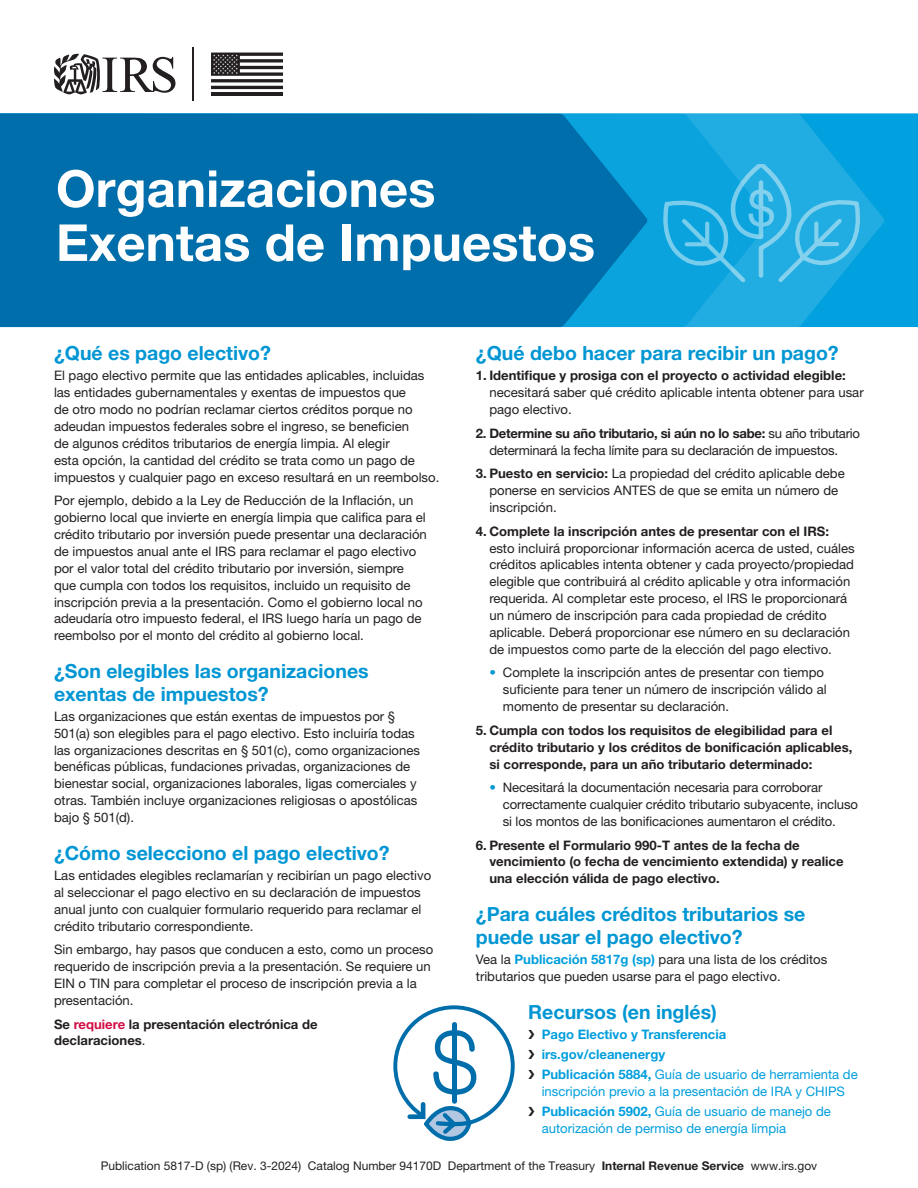
<style>
.page{position:relative;width:918px;height:1188px;background:#fff}
.page>*{position:absolute;margin:0;border:0;box-sizing:border-box;transform-origin:0 0}
.t1{font:700 51px/54px "Helvetica Neue LT Std";color:#fff}
.t2{font:700 19.5px/22.5px "Helvetica Neue LT Std";color:#0096d3}
.t3{font:13.2px/17px "Helvetica Neue LT Std";color:#231f20}
.t4{font:700 13.2px/17px "Helvetica Neue LT Std";color:#231f20}
.t5{font:13.2px/17px "Helvetica Neue LT Std";color:#009edd;text-align:center}
.t6{font:700 13.2px "Helvetica Neue LT Std";color:#009edd}
.t7{font:12px "Helvetica Neue LT Std";color:#231f20}
.s1{color:#d20d44}
.s2{font-weight:400}
.s3{font-weight:700}
.s4{color:#0096d3}
.s5{font-weight:700;color:#009edd}
.s6{color:#231f20}
</style>
<div class="page">
<hr style="left:193px;top:47px;width:1px;height:54px;background:#231f20">
<hr style="left:211px;top:92px;width:72px;height:4px;background:#231f20">
<hr style="left:211px;top:86px;width:72px;height:3px;background:#231f20">
<hr style="left:211px;top:79px;width:72px;height:3px;background:#231f20">
<svg style="left:211px;top:53px;width:72px;height:23px"></svg>
<svg style="left:54px;top:54px;width:122px;height:40px"></svg>
<div style="left:885px;top:113px;width:33px;height:214px;background:#00a1de"></div>
<svg style="left:770px;top:113px;width:115px;height:214px;background:#0ea6df"></svg>
<svg style="left:648px;top:113px;width:122px;height:214px;background:#17a8e0"></svg>
<div style="left:0;top:113px;width:648px;height:214px;background:#006eab"></div>
<svg style="left:643px;top:164px;width:237px;height:121px;background:#24ade1"></svg>
<svg style="left:393px;top:1005px;width:122px;height:136px"></svg>
<div style="left:452px;top:1022px;width:5px;height:82px;background:#006eab;border-radius:3px"></div>
<h1 class="t1" style="left:56px;top:161px;width:541px">Organizaciones<br>Exentas de Impuestos</h1>
<h2 class="t2" style="left:54px;top:342px;width:219px">¿Qué es pago electivo?</h2>
<p class="t3" style="left:54px;top:367px;width:387px">El pago electivo permite que las entidades aplicables, incluidas las entidades gubernamentales y exentas de impuestos que<br>de otro modo no podrían reclamar ciertos créditos porque no adeudan impuestos federales sobre el ingreso, se beneficien<br>de algunos créditos tributarios de energía limpia. Al elegir<br>esta opción, la cantidad del crédito se trata como un pago de impuestos y cualquier pago en exceso resultará en un reembolso.</p>
<p class="t3" style="left:54px;top:492px;width:374px">Por ejemplo, debido a la Ley de Reducción de la Inflación, un gobierno local que invierte en energía limpia que califica para el crédito tributario por inversión puede presentar una declaración de impuestos anual ante el IRS para reclamar el pago electivo por el valor total del crédito tributario por inversión, siempre que cumpla con todos los requisitos, incluido un requisito de inscripción previa a la presentación. Como el gobierno local no adeudaría otro impuesto federal, el IRS luego haría un pago de reembolso por el monto del crédito al gobierno local.</p>
<h2 class="t2" style="left:54px;top:660px;width:316px">¿Son elegibles las organizaciones exentas de impuestos?</h2>
<p class="t3" style="left:54px;top:707px;width:368px">Las organizaciones que están exentas de impuestos por § 501(a) son elegibles para el pago electivo. Esto incluiría todas las organizaciones descritas en § 501(c), como organizaciones benéficas públicas, fundaciones privadas, organizaciones de bienestar social, organizaciones laborales, ligas comerciales y otras. También incluye organizaciones religiosas o apostólicas bajo § 501(d).</p>
<h2 class="t2" style="left:54px;top:841px;width:337px">¿Cómo selecciono el pago electivo?</h2>
<p class="t3" style="left:54px;top:867px;width:379px">Las entidades elegibles reclamarían y recibirían un pago electivo al seleccionar el pago electivo en su declaración de impuestos anual junto con cualquier formulario requerido para reclamar el crédito tributario correspondiente.</p>
<p class="t3" style="left:54px;top:941px;width:381px">Sin embargo, hay pasos que conducen a esto, como un proceso requerido de inscripción previa a la presentación. Se requiere un EIN o TIN para completar el proceso de inscripción previa a la presentación.</p>
<p class="t4" style="left:54px;top:1015px;width:265px">Se <span class="s1">requiere</span> la presentación electrónica de</p>
<p class="t4" style="left:54px;top:1032px;width:93px">declaraciones<span class="s2">.</span></p>
<h2 class="t2" style="left:476px;top:342px;width:364px">¿Qué debo hacer para recibir un pago?</h2>
<p class="t3" style="left:489px;top:367px;width:376px;text-indent:-14px"><span class="s3">1. Identifique y prosiga con el proyecto o actividad elegible: </span>necesitará saber qué crédito aplicable intenta obtener para usar pago electivo.</p>
<p class="t3" style="left:489px;top:424px;width:372px;text-indent:-14px"><span class="s3">2. Determine su año tributario, si aún no lo sabe:</span> su año tributario determinará la fecha límite para su declaración de impuestos.</p>
<p class="t3" style="left:489px;top:465px;width:357px;text-indent:-14px"><span class="s3">3. Puesto en servicio:</span> La propiedad del crédito aplicable debe ponerse en servicios ANTES de que se emita un número de inscripción.</p>
<p class="t3" style="left:489px;top:522px;width:367px;text-indent:-14px"><span class="s3">4. Complete la inscripción antes de presentar con el IRS: </span>esto incluirá proporcionar información acerca de usted, cuáles créditos aplicables intenta obtener y cada proyecto/propiedad elegible que contribuirá al crédito aplicable y otra información requerida. Al completar este proceso, el IRS le proporcionará un número de inscripción para cada propiedad de crédito aplicable. Deberá proporcionar ese número en su declaración de impuestos como parte de la elección del pago electivo.</p>
<p class="t3" style="left:503px;top:664px;width:325px;text-indent:-14px"><span class="s4">•</span> Complete la inscripción antes de presentar con tiempo suficiente para tener un número de inscripción válido al momento de presentar su declaración.</p>
<p class="t4" style="left:489px;top:721px;width:364px;text-indent:-14px">5. Cumpla con todos los requisitos de elegibilidad para el crédito tributario y los créditos de bonificación aplicables, si corresponde, para un año tributario determinado:</p>
<p class="t3" style="left:503px;top:779px;width:357px;text-indent:-14px"><span class="s4">•</span> Necesitará la documentación necesaria para corroborar correctamente cualquier crédito tributario subyacente, incluso si los montos de las bonificaciones aumentaron el crédito.</p>
<p class="t4" style="left:489px;top:836px;width:356px;text-indent:-14px">6. Presente el Formulario 990-T antes de la fecha de vencimiento (o fecha de vencimiento extendida) y realice una elección válida de pago electivo.</p>
<h2 class="t2" style="left:476px;top:903px;width:331px">¿Para cuáles créditos tributarios se puede usar el pago electivo?</h2>
<p class="t3" style="left:476px;top:950px;width:353px">Vea la <span class="s5">Publicación 5817g (sp)</span> para una lista de los créditos tributarios que pueden usarse para el pago electivo.</p>
<h2 class="t2" style="left:528px;top:1000px;width:190px">Recursos (en inglés)</h2>
<p class="t6" style="left:528px;top:1026px;width:200px"><span class="s6">❯</span> Pago Electivo y Transferencia</p>
<p class="t6" style="left:528px;top:1046px;width:138px"><span class="s6">❯</span> irs.gov/cleanenergy</p>
<p class="t5" style="left:528px;top:1066px;width:331px"><span class="s6">❯</span> <span class="s3">Publicación 5884,</span> Guía de usuario de herramienta de inscripción previo a la presentación de IRA y CHIPS</p>
<p class="t5" style="left:542px;top:1103px;width:291px;text-align:left;text-indent:-14px"><span class="s6">❯</span> <span class="s3">Publicación 5902,</span> Guía de usuario de manejo de autorización de permiso de energía limpia</p>
<p class="t7" style="left:101px;top:1159px;width:342px">Publication 5817-D (sp) (Rev. 3-2024) Catalog Number 94170D</p>
<p class="t7" style="left:448px;top:1159px;width:371px">Department of the Treasury <span class="s3">Internal Revenue Service</span> www.irs.gov</p>
</div>
